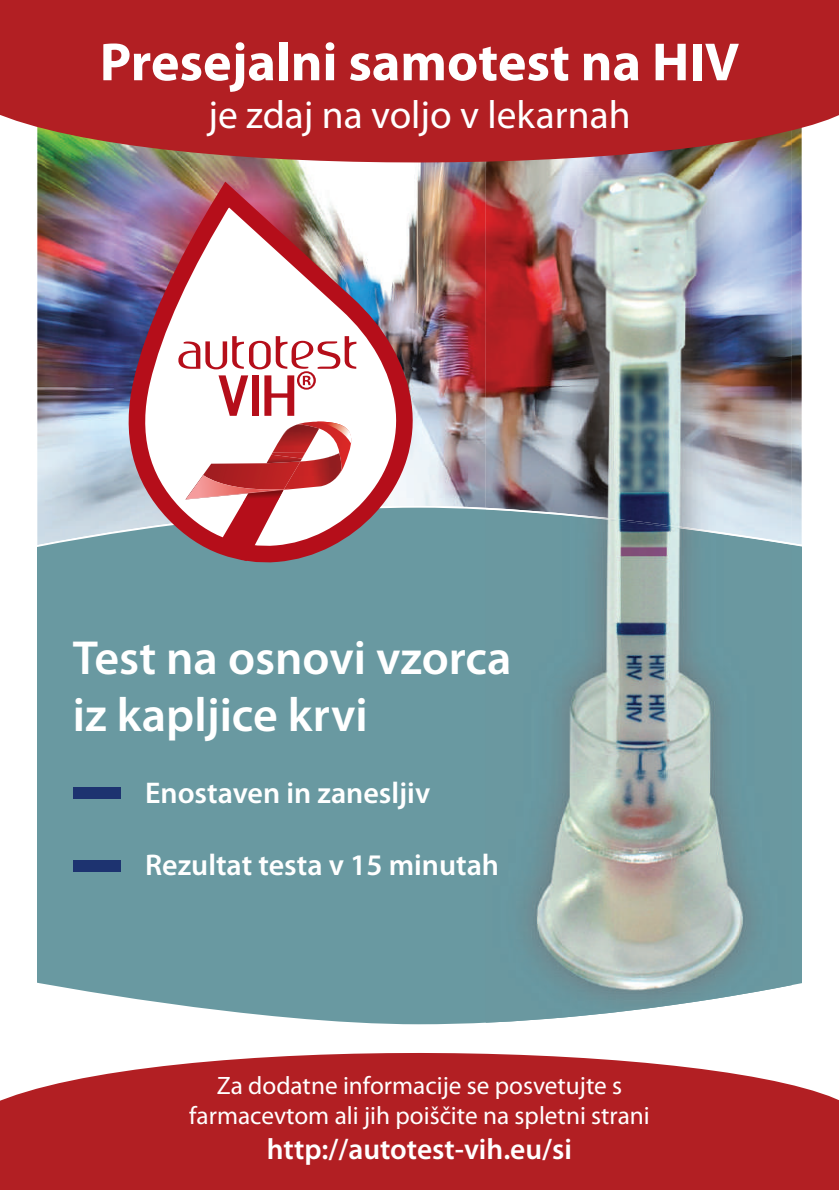
<style>
.page{position:relative;width:839px;height:1190px;background:#fff}
.page>*{position:absolute;margin:0;border:0;box-sizing:border-box;transform-origin:0 0}
.t1{font:700 54px "Myriad Pro";color:#fff}
.t2{font:600 48px/57.6px "Myriad Pro";color:#fff}
.t3{font:39.4px "Myriad Pro";color:#fff}
.t4{font:600 30px "Myriad Pro";color:#fff}
.t5{font:600 29.4px "Myriad Pro";color:#fff}
.t6{font:25.2px/30.2px "Myriad Pro";color:#fff;text-align:center}
</style>
<div class="page">
<img style="left:37px;top:185px;width:764px;height:151px">
<div style="left:37px;top:561px;width:764px;height:463px;background:#6999a1"></div>
<img style="left:485px;top:185px;width:306px;height:151px">
<img style="left:485px;top:561px;width:306px;height:461px">
<img style="left:110px;top:185px;width:314px;height:389px">
<img style="left:37px;top:336px;width:764px;height:225px">
<svg style="left:0;top:0;width:838px;height:185px;background:#b03a3b"></svg>
<svg style="left:0;top:1053px;width:838px;height:137px;background:#b93437"></svg>
<div style="left:73px;top:787px;width:47px;height:11px;background:#1d3370"></div>
<div style="left:73px;top:860px;width:47px;height:11px;background:#1d3370"></div>
<h1 class="t1" style="left:100px;top:27px;width:640px">Presejalni samotest na HIV</h1>
<h3 class="t3" style="left:208px;top:90px;width:423px">je zdaj na voljo v lekarnah</h3>
<h2 class="t2" style="left:73px;top:627px;width:439px">Test na osnovi vzorca iz kapljice krvi</h2>
<p class="t4" style="left:145px;top:774px;width:286px">Enostaven in zanesljiv</p>
<p class="t4" style="left:145px;top:846px;width:355px">Rezultat testa v 15 minutah</p>
<p class="t6" style="left:189px;top:1069px;width:462px">Za dodatne informacije se posvetujte s farmacevtom ali jih poiščite na spletni strani</p>
<p class="t5" style="left:267px;top:1130px;width:306px">http://autotest-vih.eu/si</p>
</div>
